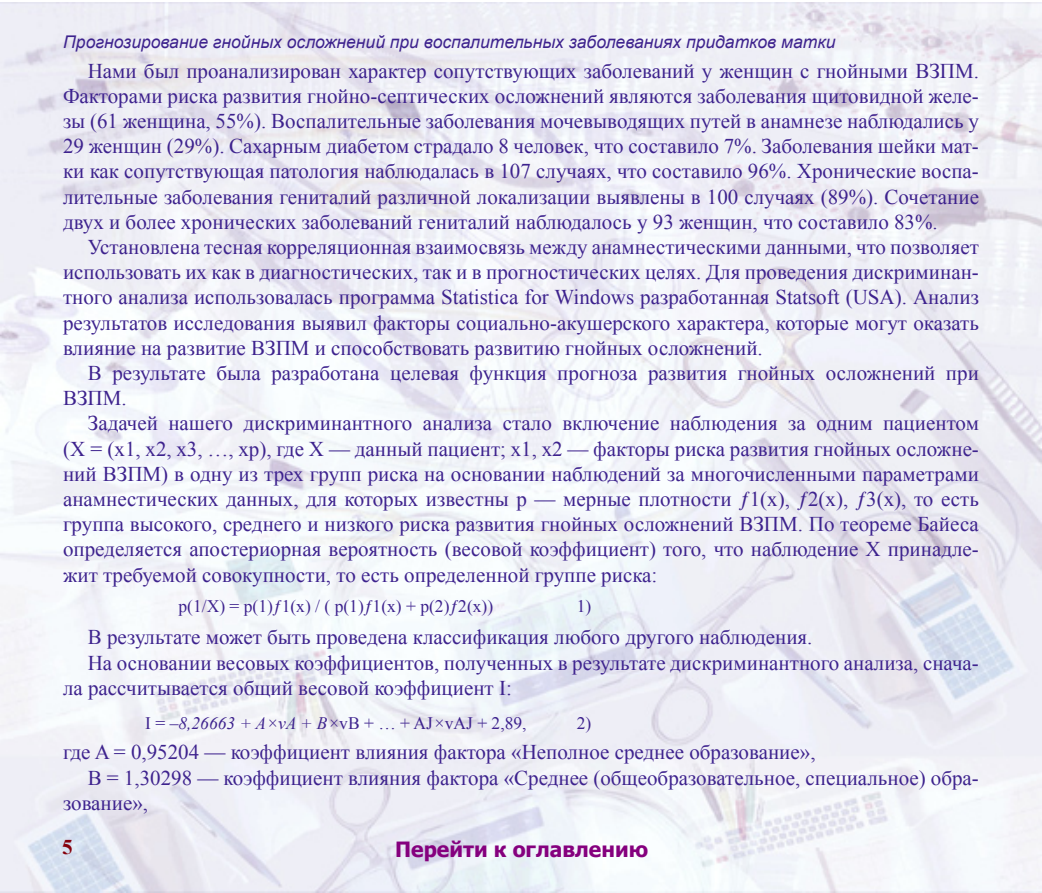
<style>
.page{position:relative;width:1042px;height:893px;background:#fff}
.page>*{position:absolute;margin:0;border:0;box-sizing:border-box;transform-origin:0 0}
.t1{font:21px/25.2px "Times New Roman";color:#3e238e;text-align:justify}
.t2{font:700 21px "Tahoma";color:#85007e}
.t3{font:700 21px "Times New Roman";color:#85000c}
.t4{font:italic 17.5px "Arial";color:#3e238e}
.t5{font:17.5px "Times New Roman";color:#3e238e}
.s1{font-style:italic}
</style>
<div class="page">
<img style="left:0;top:2px;width:1041px;height:891px">
<svg style="left:739px;top:491px;width:10px;height:19px"></svg>
<svg style="left:797px;top:491px;width:11px;height:19px"></svg>
<svg style="left:856px;top:491px;width:10px;height:19px"></svg>
<svg style="left:273px;top:599px;width:9px;height:16px"></svg>
<svg style="left:364px;top:599px;width:9px;height:16px"></svg>
<svg style="left:449px;top:599px;width:9px;height:16px"></svg>
<p class="t4" style="left:63px;top:31px;width:774px">Прогнозирование гнойных осложнений при воспалительных заболеваниях придатков матки</p>
<p class="t1" style="left:63px;top:58px;width:917px;text-indent:25px">Нами был проанализирован характер сопутствующих заболеваний у женщин с гнойными ВЗПМ.<br>Факторами риска развития гнойно-септических осложнений являются заболевания щитовидной желе&shy;зы (61 женщина, 55%). Воспалительные заболевания мочевыводящих путей в анамнезе наблюдались у 29 женщин (29%). Сахарным диабетом страдало 8 человек, что составило 7%. Заболевания шейки мат&shy;ки как сопутствующая патология наблюдалась в 107 случаях, что составило 96%. Хронические воспа&shy;лительные заболевания гениталий различной локализации выявлены в 100 случаях (89%). Сочетание двух и более хронических заболеваний гениталий наблюдалось у 93 женщин, что составило 83%.</p>
<p class="t1" style="left:63px;top:234px;width:917px;text-indent:25px">Установлена тесная корреляционная взаимосвязь между анамнестическими данными, что позволяет использовать их как в диагностических, так и в прогностических целях. Для проведения дискриминан&shy;тного анализа использовалась программа Statistica for Windows разработанная Statsoft (USA). Анализ результатов исследования выявил факторы социально-акушерского характера, которые могут оказать влияние на развитие ВЗПМ и способствовать развитию гнойных осложнений.</p>
<p class="t1" style="left:63px;top:360px;width:917px;text-indent:25px">В результате была разработана целевая функция прогноза развития гнойных осложнений при<br>ВЗПМ.</p>
<p class="t1" style="left:63px;top:410px;width:917px;text-indent:25px">Задачей нашего дискриминантного анализа стало включение наблюдения за одним пациентом (X = (x1, x2, x3, …, xp), где Х — данный пациент; x1, x2 — факторы риска развития гнойных осложне&shy;ний ВЗПМ) в одну из трех групп риска на основании наблюдений за многочисленными параметрами анамнестических данных, для которых известны p — мерные плотности 1(х), 2(х), 3(х), то есть группа высокого, среднего и низкого риска развития гнойных осложнений ВЗПМ. По теореме Байеса определяется апостериорная вероятность (весовой коэффициент) того, что наблюдение Х принадле&shy;жит требуемой совокупности, то есть определенной группе риска:</p>
<p class="t5" style="left:178px;top:594px;width:316px">p(1/Х) = p(1) 1(х) / ( p(1) 1(х) + p(2) 2(х))</p>
<p class="t5" style="left:577px;top:594px;width:16px">1)</p>
<p class="t1" style="left:88px;top:624px;width:726px">В результате может быть проведена классификация любого другого наблюдения.</p>
<p class="t1" style="left:63px;top:650px;width:917px;text-indent:25px">На основании весовых коэффициентов, полученных в результате дискриминантного анализа, снача&shy;ла рассчитывается общий весовой коэффициент I:</p>
<p class="t5" style="left:145px;top:712px;width:383px">I = –<span class="s1">8,26663 + A×vA + B×</span>vB + … + AJ<span class="s1">×</span>vAJ + 2,89,</p>
<p class="t5" style="left:577px;top:712px;width:16px">2)</p>
<p class="t1" style="left:63px;top:739px;width:754px">где A = 0,95204 — коэффициент влияния фактора «Неполное среднее образование»,</p>
<p class="t1" style="left:63px;top:765px;width:917px;text-indent:25px">B = 1,30298 — коэффициент влияния фактора «Среднее (общеобразовательное, специальное) обра&shy;зование»,</p>
<p class="t3" style="left:62px;top:832px;width:12px">5</p>
<p class="t2" style="left:395px;top:835px;width:254px">Перейти к оглавлению</p>
</div>
